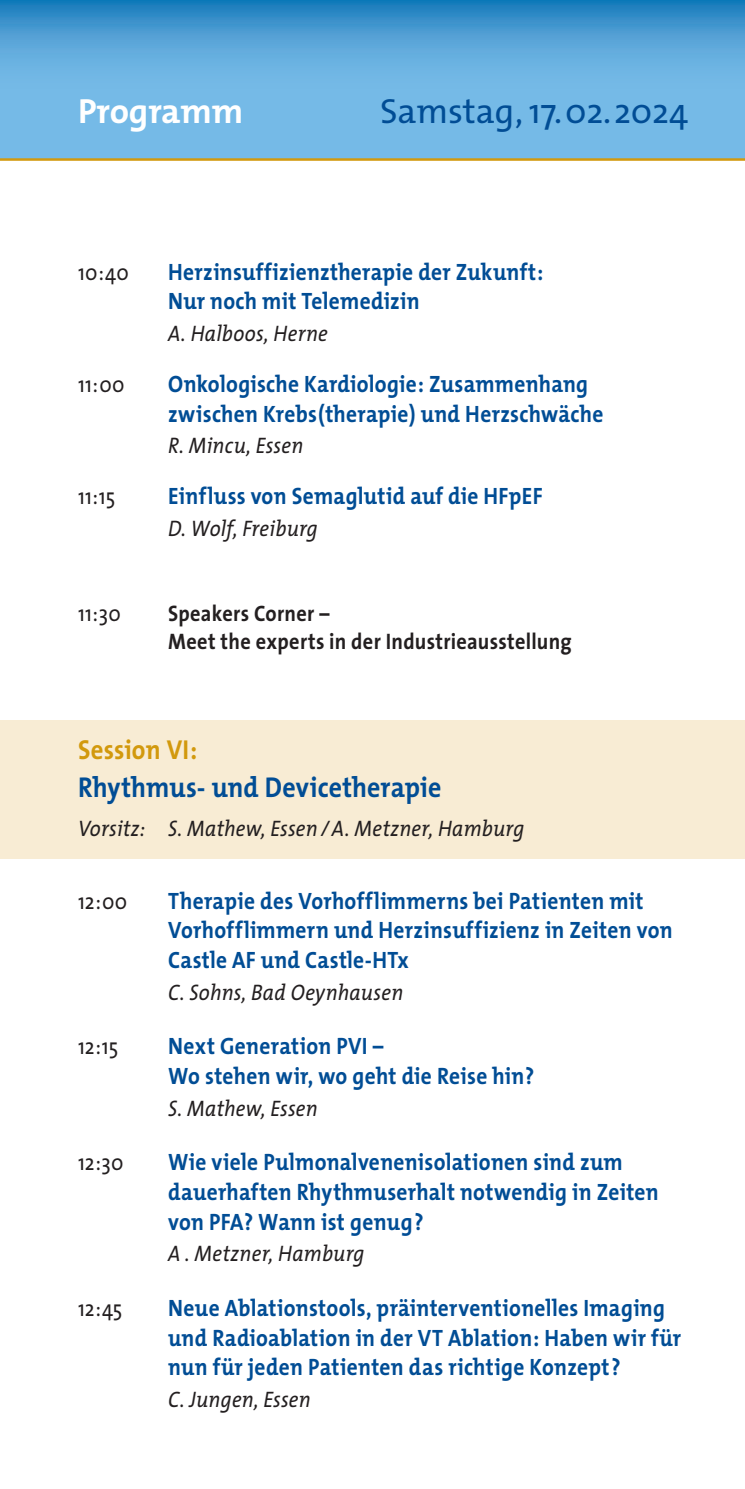
<style>
.page{position:relative;width:745px;height:1489px;background:#fff}
.page>*{position:absolute;margin:0;border:0;box-sizing:border-box;transform-origin:0 0}
.t1{font:35px "The Mix";color:#014d95}
.t2{font:700 35px "The Mix";color:#fff}
.t3{font:700 28.75px "The Mix";letter-spacing:.005em;color:#014d95;scale:.9 1}
.t4{font:700 27.5px "The Mix";letter-spacing:.01em;color:#d2990d;scale:.9 1}
.t5{font:700 23.75px/29.8px "The Mix";letter-spacing:.015em;color:#014d95;scale:.9 1}
.t6{font:italic 22.5px "The Mix";letter-spacing:.01em;color:#231f20;scale:.9 1}
.t7{font:700 22.5px/28px "The Sans";letter-spacing:.015em;color:#231f20;scale:.9 1}
.t8{font:22.5px "The Mix";letter-spacing:.005em;color:#231f20;scale:.9 1}
</style>
<div class="page">
<div style="left:0;top:720px;width:744px;height:139px;background:#f8ecd4"></div>
<svg style="left:0;top:0;width:744px;height:158px"></svg>
<hr style="left:0;top:158px;width:744px;height:3px;background:#d2990d">
<h1 class="t2" style="left:78px;top:82px;width:167px">Programm</h1>
<h1 class="t1" style="left:380px;top:82px;width:309px">Samstag, 17.02.2024</h1>
<p class="t8" style="left:78px;top:253px;width:58px">10:40</p>
<p class="t5" style="left:168px;top:256px;width:418px">Herzinsuffizienztherapie der Zukunft:<br>Nur noch mit Telemedizin</p>
<p class="t6" style="left:168px;top:314px;width:179px">A. Halboos, Herne</p>
<p class="t8" style="left:78px;top:365px;width:53px">11:00</p>
<p class="t5" style="left:168px;top:368px;width:485px">Onkologische Kardiologie: Zusammenhang zwischen Krebs(therapie) und Herzschwäche</p>
<p class="t6" style="left:168px;top:427px;width:151px">R. Mincu, Essen</p>
<p class="t8" style="left:78px;top:478px;width:43px">11:15</p>
<p class="t5" style="left:168px;top:480px;width:417px">Einfluss von Semaglutid auf die HFpEF</p>
<p class="t6" style="left:168px;top:509px;width:168px">D. Wolf, Freiburg</p>
<p class="t8" style="left:78px;top:594px;width:49px">11:30</p>
<p class="t7" style="left:168px;top:598px;width:449px">Speakers Corner –<br>Meet the experts in der Industrieausstellung</p>
<p class="t4" style="left:78px;top:726px;width:134px">Session VI:</p>
<p class="t3" style="left:78px;top:762px;width:405px">Rhythmus- und Devicetherapie</p>
<p class="t6" style="left:78px;top:810px;width:497px">Vorsitz: S. Mathew, Essen/A. Metzner, Hamburg</p>
<p class="t8" style="left:78px;top:882px;width:56px">12:00</p>
<p class="t5" style="left:168px;top:885px;width:562px">Therapie des Vorhofflimmerns bei Patienten mit<br>Vorhofflimmern und Herzinsuffizienz in Zeiten von<br>Castle AF und Castle-HTx</p>
<p class="t6" style="left:168px;top:973px;width:263px">C. Sohns, Bad Oeynhausen</p>
<p class="t8" style="left:78px;top:1027px;width:46px">12:15</p>
<p class="t5" style="left:168px;top:1030px;width:408px">Next Generation PVI –<br>Wo stehen wir, wo geht die Reise hin?</p>
<p class="t6" style="left:168px;top:1089px;width:168px">S. Mathew, Essen</p>
<p class="t8" style="left:78px;top:1143px;width:52px">12:30</p>
<p class="t5" style="left:168px;top:1146px;width:546px">Wie viele Pulmonalvenenisolationen sind zum dauerhaften Rhythmuserhalt notwendig in Zeiten von PFA? Wann ist genug?</p>
<p class="t6" style="left:168px;top:1234px;width:219px">A . Metzner, Hamburg</p>
<p class="t8" style="left:78px;top:1289px;width:51px">12:45</p>
<p class="t5" style="left:168px;top:1292px;width:571px">Neue Ablationstools, präinterventionelles Imaging und Radioablation in der VT Ablation: Haben wir für nun für jeden Patienten das richtige Konzept?</p>
<p class="t6" style="left:168px;top:1380px;width:160px">C. Jungen, Essen</p>
</div>
